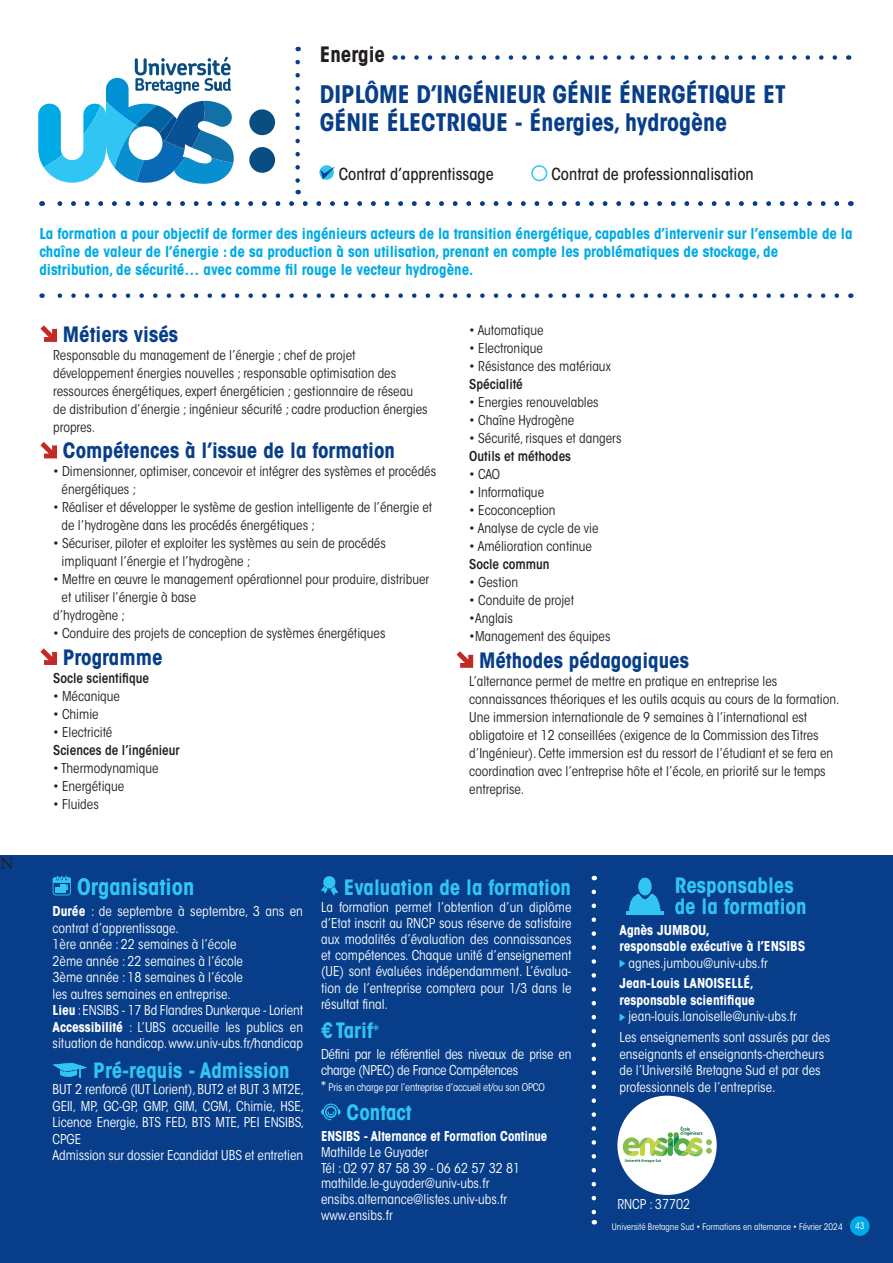
<style>
.page{position:relative;width:893px;height:1263px;background:#fff}
.page>*{position:absolute;margin:0;border:0;box-sizing:border-box;transform-origin:0 0}
.t1{font:700 condensed 24px/28.8px "ITC Avant Garde Std";color:#083e89}
.t2{font:700 condensed 22.5px "ITC Avant Garde Std";color:#30c5f3}
.t3{font:700 condensed 21px/21px "ITC Avant Garde Std";color:#30c5f3}
.t4{font:700 condensed 21px "ITC Avant Garde Std";color:#083e89}
.t5{font:700 condensed 21px "ITC Avant Garde Std";color:#231f20}
.t6{font:18px "Minion Pro";color:#231f20}
.t7{font:500 condensed 16.5px "ITC Avant Garde Std";color:#231f20}
.t8{font:700 condensed 15px/18px "ITC Avant Garde Std";color:#00abe5}
.t9{font:condensed 13.5px/18px "ITC Avant Garde Std";color:#231f20}
.t10{font:condensed 13.5px/16.5px "ITC Avant Garde Std";color:#fff}
.t11{font:700 condensed 13.5px/16.5px "ITC Avant Garde Std";color:#fff}
.t12{font:600 condensed 13.5px "ITC Avant Garde Std";color:#231f20}
.t13{font:condensed 13.5px/16.2px "ITC Avant Garde Std";letter-spacing:-.02em;color:#fff}
.t14{font:700 condensed 13.5px "ITC Avant Garde Std";color:#fff;scale:.95 1}
.t15{font:condensed 10.5px "ITC Avant Garde Std";letter-spacing:-.02em;color:#fff}
.t16{font:condensed 9px "ITC Avant Garde Std";color:#fff}
.s1{font-weight:700}
.s2{font-weight:400;font-size:18px}
.s3{font-size:13.5px}
</style>
<div class="page">
<div style="left:0;top:855px;width:893px;height:408px;background:#083e89"></div>
<div style="left:249px;top:109px;width:26px;height:26px;background:#0a4d80;border-radius:50%"></div>
<div style="left:249px;top:147px;width:26px;height:26px;background:#0a4d80;border-radius:50%"></div>
<svg style="left:38px;top:57px;width:196px;height:127px"></svg>
<svg style="left:295px;top:62px;width:5px;height:132px"></svg>
<svg style="left:592px;top:892px;width:4px;height:332px"></svg>
<div style="left:850px;top:1216px;width:20px;height:20px;background:#00abe5;border-radius:50%"></div>
<svg style="left:53px;top:876px;width:18px;height:19px"></svg>
<svg style="left:53px;top:1063px;width:34px;height:14px"></svg>
<svg style="left:321px;top:876px;width:17px;height:19px"></svg>
<svg style="left:321px;top:1103px;width:20px;height:17px"></svg>
<svg style="left:40px;top:325px;width:17px;height:17px"></svg>
<svg style="left:40px;top:442px;width:17px;height:16px"></svg>
<svg style="left:40px;top:648px;width:17px;height:17px"></svg>
<svg style="left:457px;top:651px;width:16px;height:17px"></svg>
<svg style="left:320px;top:166px;width:15px;height:14px"></svg>
<div style="left:531px;top:165px;width:16px;height:16px;border:2px solid #30c5f3;border-radius:50%"></div>
<svg style="left:619px;top:960px;width:6px;height:7px"></svg>
<svg style="left:619px;top:1013px;width:6px;height:8px"></svg>
<svg style="left:42px;top:293px;width:795px;height:5px"></svg>
<svg style="left:42px;top:201px;width:795px;height:5px"></svg>
<svg style="left:629px;top:877px;width:32px;height:34px"></svg>
<hr style="left:626px;top:911px;width:38px;height:4px;background:#30c5f3">
<div style="left:617px;top:1096px;width:100px;height:99px;background:#fff;border-radius:50%"></div>
<svg style="left:623px;top:1126px;width:89px;height:36px"></svg>
<svg style="left:401px;top:55px;width:434px;height:5px"></svg>
<h3 class="t6" style="left:0;top:851px;width:15px">N</h3>
<h3 class="t5" style="left:320px;top:41px;width:67px">Energie</h3>
<h1 class="t1" style="left:320px;top:79px;width:467px">DIPLÔME D’INGÉNIEUR GÉNIE ÉNERGÉTIQUE ET<br>GÉNIE ÉLECTRIQUE - Énergies, hydrogène</h1>
<p class="t7" style="left:339px;top:164px;width:156px">Contrat d’apprentissage</p>
<p class="t7" style="left:551px;top:164px;width:204px">Contrat de professionnalisation</p>
<p class="t8" style="left:39px;top:224px;width:815px">La formation a pour objectif de former des ingénieurs acteurs de la transition énergétique, capables d’intervenir sur l’ensemble de la chaîne de valeur de l’énergie : de sa production à son utilisation, prenant en compte les problématiques de stockage, de distribution, de sécurité… avec comme fil rouge le vecteur hydrogène.</p>
<h3 class="t4" style="left:63px;top:321px;width:117px">Métiers visés</h3>
<p class="t9" style="left:53px;top:346px;width:376px">Responsable du management de l’énergie ; chef de projet développement énergies nouvelles ; responsable optimisation des ressources énergétiques, expert énergéticien ; gestionnaire de réseau de distribution d’énergie ; ingénieur sécurité ; cadre production énergies propres.</p>
<h3 class="t4" style="left:63px;top:437px;width:334px">Compétences à l’issue de la formation</h3>
<p class="t9" style="left:62px;top:463px;width:376px;text-indent:-9px">• Dimensionner, optimiser, concevoir et intégrer des systèmes et procédés énergétiques ;</p>
<p class="t9" style="left:62px;top:499px;width:372px;text-indent:-9px">• Réaliser et développer le système de gestion intelligente de l’énergie et de l’hydrogène dans les procédés énergétiques ;</p>
<p class="t9" style="left:62px;top:535px;width:326px;text-indent:-9px">• Sécuriser, piloter et exploiter les systèmes au sein de procédés impliquant l’énergie et l’hydrogène ;</p>
<p class="t9" style="left:53px;top:571px;width:378px">• Mettre en œuvre le management opérationnel pour produire, distribuer</p>
<p class="t9" style="left:62px;top:589px;width:136px">et utiliser l’énergie à base</p>
<p class="t9" style="left:53px;top:607px;width:73px">d’hydrogène ;</p>
<p class="t9" style="left:53px;top:625px;width:334px">• Conduire des projets de conception de systèmes énergétiques</p>
<h3 class="t4" style="left:63px;top:644px;width:101px">Programme</h3>
<p class="t12" style="left:53px;top:670px;width:98px">Socle scientifique</p>
<p class="t9" style="left:53px;top:687px;width:68px">• Mécanique</p>
<p class="t9" style="left:53px;top:705px;width:47px">• Chimie</p>
<p class="t9" style="left:53px;top:723px;width:61px">• Electricité</p>
<p class="t12" style="left:53px;top:742px;width:128px">Sciences de l’ingénieur</p>
<p class="t9" style="left:53px;top:759px;width:107px">• Thermodynamique</p>
<p class="t9" style="left:53px;top:777px;width:73px">• Energétique</p>
<p class="t9" style="left:53px;top:795px;width:47px">• Fluides</p>
<p class="t9" style="left:469px;top:321px;width:76px">• Automatique</p>
<p class="t9" style="left:469px;top:339px;width:75px">• Electronique</p>
<p class="t9" style="left:469px;top:357px;width:143px">• Résistance des matériaux</p>
<p class="t12" style="left:469px;top:376px;width:55px">Spécialité</p>
<p class="t9" style="left:469px;top:393px;width:131px">• Energies renouvelables</p>
<p class="t9" style="left:469px;top:411px;width:106px">• Chaîne Hydrogène</p>
<p class="t9" style="left:469px;top:429px;width:154px">• Sécurité, risques et dangers</p>
<p class="t12" style="left:469px;top:448px;width:103px">Outils et méthodes</p>
<p class="t9" style="left:469px;top:465px;width:32px">• CAO</p>
<p class="t9" style="left:469px;top:483px;width:76px">• Informatique</p>
<p class="t9" style="left:469px;top:501px;width:88px">• Ecoconception</p>
<p class="t9" style="left:469px;top:519px;width:131px">• Analyse de cycle de vie</p>
<p class="t9" style="left:469px;top:537px;width:124px">• Amélioration continue</p>
<p class="t12" style="left:469px;top:556px;width:82px">Socle commun</p>
<p class="t9" style="left:469px;top:573px;width:50px">• Gestion</p>
<p class="t9" style="left:469px;top:591px;width:106px">• Conduite de projet</p>
<p class="t9" style="left:469px;top:609px;width:45px">•Anglais</p>
<p class="t9" style="left:469px;top:627px;width:143px">•Management des équipes</p>
<h3 class="t4" style="left:479px;top:647px;width:211px">Méthodes pédagogiques</h3>
<p class="t9" style="left:469px;top:672px;width:372px">L’alternance permet de mettre en pratique en entreprise les connaissances théoriques et les outils acquis au cours de la formation.<br>Une immersion internationale de 9 semaines à l’international est obligatoire et 12 conseillées (exigence de la Commission des Titres d’Ingénieur). Cette immersion est du ressort de l’étudiant et se fera en coordination avec l’entreprise hôte et l’école, en priorité sur le temps entreprise.</p>
<h2 class="t2" style="left:77px;top:873px;width:119px">Organisation</h2>
<p class="t10" style="left:53px;top:903px;width:252px"><span class="s1">Durée</span> : de septembre à septembre, 3 ans en contrat d’apprentissage.<br>1ère année : 22 semaines à l’école<br>2ème année : 22 semaines à l’école<br>3ème année : 18 semaines à l’école<br>les autres semaines en entreprise.<br><span class="s1">Lieu</span> : ENSIBS - 17 Bd Flandres Dunkerque - Lorient <span class="s1">Accessibilité</span> : L’UBS accueille les publics en situation de handicap. www.univ-ubs.fr/handicap</p>
<h3 class="t3" style="left:93px;top:1059px;width:198px">Pré-requis - Admission</h3>
<p class="t10" style="left:53px;top:1081px;width:253px">BUT 2 renforcé (IUT Lorient), BUT2 et BUT 3 MT2E, GEII, MP, GC-GP, GMP, GIM, CGM, Chimie, HSE, Licence Energie, BTS FED, BTS MTE, PEI ENSIBS, CPGE<br>Admission sur dossier Ecandidat UBS et entretien</p>
<h3 class="t3" style="left:344px;top:877px;width:229px">Evaluation de la formation</h3>
<p class="t10" style="left:321px;top:899px;width:252px;text-align:justify">La formation permet l’obtention d’un diplôme d’Etat inscrit au RNCP sous réserve de satisfaire aux modalités d’évaluation des connaissances et compétences. Chaque unité d’enseignement (UE) sont évaluées indépendamment. L’évalua&shy;tion de l’entreprise comptera pour 1/3 dans le résultat final.</p>
<h3 class="t3" style="left:321px;top:1020px;width:60px">€ Tarif<span class="s2">*</span></h3>
<p class="t13" style="left:321px;top:1046px;width:252px">Défini par le référentiel des niveaux de prise en charge (NPEC) de France Compétences</p>
<p class="t15" style="left:321px;top:1081px;width:225px"><span class="s3">*</span> Pris en charge par l’entreprise d’accueil et/ou son OPCO</p>
<h3 class="t3" style="left:347px;top:1102px;width:67px">Contact</h3>
<p class="t14" style="left:321px;top:1127px;width:240px">ENSIBS - Alternance et Formation Continue</p>
<p class="t10" style="left:321px;top:1144px;width:201px;line-height:15.8px">Mathilde Le Guyader<br>Tél : 02 97 87 58 39 - 06 62 57 32 81 mathilde.le-guyader@univ-ubs.fr ensibs.alternance@listes.univ-ubs.fr www.ensibs.fr</p>
<h3 class="t3" style="left:675px;top:874px;width:133px">Responsables de la formation</h3>
<p class="t11" style="left:619px;top:921px;width:187px">Agnès JUMBOU,<br>responsable exécutive à l’ENSIBS</p>
<p class="t10" style="left:628px;top:954px;width:141px">agnes.jumbou@univ-ubs.fr</p>
<p class="t11" style="left:619px;top:975px;width:137px">Jean-Louis LANOISELLÉ, responsable scientifique</p>
<p class="t10" style="left:619px;top:1006px;width:212px;line-height:20.7px;text-indent:9px">jean-louis.lanoiselle@univ-ubs.fr<br>Les enseignements sont assurés par des</p>
<p class="t10" style="left:619px;top:1045px;width:206px">enseignants et enseignants-chercheurs de l’Université Bretagne Sud et par des professionnels de l’entreprise.</p>
<p class="t10" style="left:617px;top:1196px;width:74px">RNCP : 37702</p>
<p class="t16" style="left:612px;top:1221px;width:232px">Université Bretagne Sud • Formations en alternance • Février 2024</p>
<p class="t16" style="left:855px;top:1220px;width:11px">43</p>
</div>
